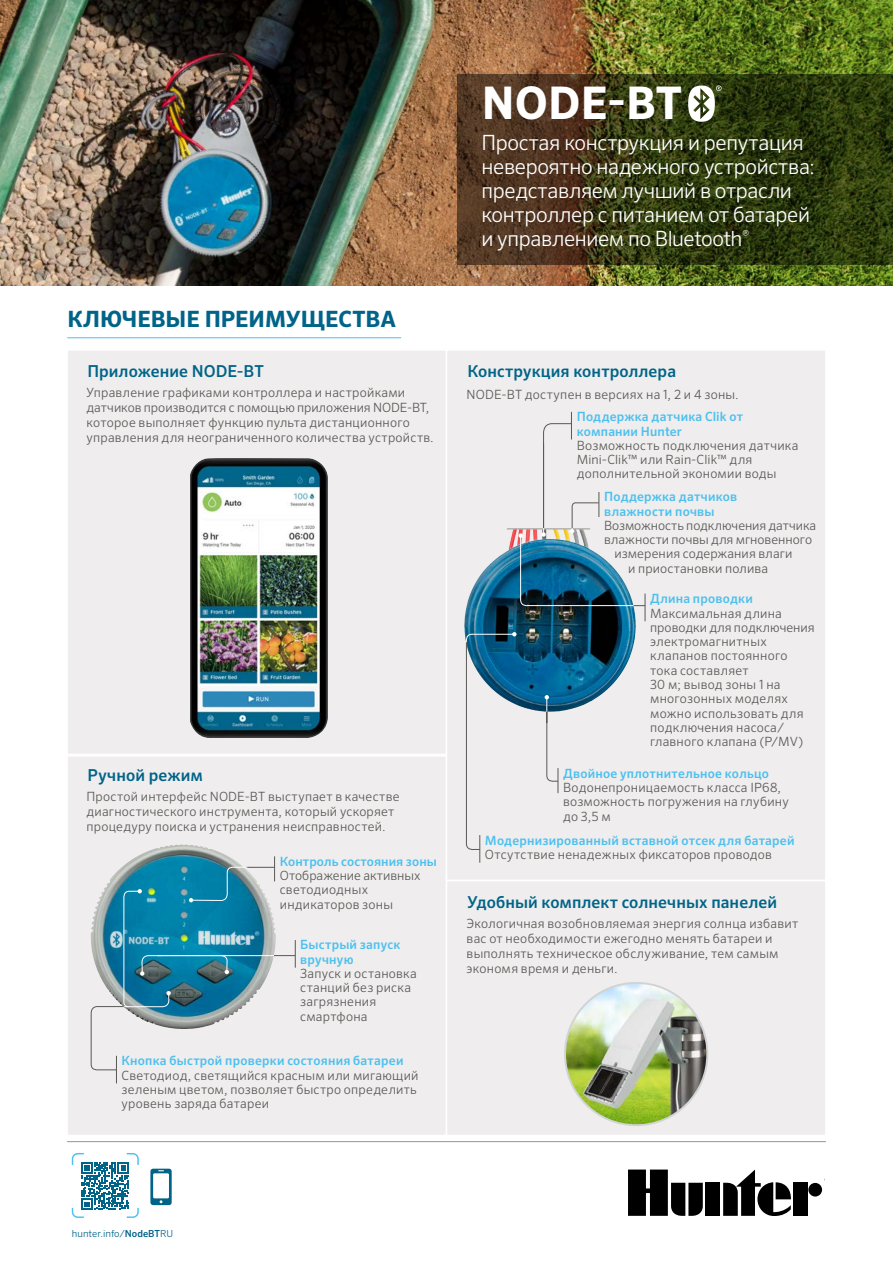
<style>
.page{position:relative;width:893px;height:1263px;background:#fff}
.page>*{position:absolute;margin:0;border:0;box-sizing:border-box;transform-origin:0 0}
.t1{font:700 45px "Sero Pro";letter-spacing:.01em;color:#fff}
.t2{font:700 22.5px "Sero Pro";letter-spacing:-.005em;color:#006488}
.t3{font:300 21px/24px "Sero Pro";letter-spacing:-.015em;color:#fff}
.t4{font:500 16.5px "Sero Pro";letter-spacing:.005em;color:#006488}
.t5{font:300 12.75px/14.2px "Sero Pro";letter-spacing:.02em;color:#585956}
.t6{font:500 12.75px/14.2px "Sero Pro";letter-spacing:.015em;color:#4cc0ef}
.t7{font:300 12.75px "Sero Pro";letter-spacing:-.005em;color:#585956}
.t8{font:300 12.75px "Sero Pro";color:#585956}
.t9{font:300 9.75px "Sero Pro";color:#006488}
.s1{font-weight:500}
</style>
<div class="page">
<div style="left:706px;top:1183px;width:14px;height:33px;background:#000"></div>
<div style="left:808px;top:1183px;width:14px;height:13px;background:#000;border-radius:50%"></div>
<div style="left:793px;top:1183px;width:14px;height:33px;background:#000"></div>
<svg style="left:723px;top:1169px;width:68px;height:47px"></svg>
<svg style="left:628px;top:1169px;width:75px;height:47px"></svg>
<hr style="left:67px;top:1141px;width:759px;height:1px;background:#939598">
<img style="left:0;top:0;width:263px;height:285px">
<img style="left:263px;top:0;width:630px;height:285px">
<div style="left:66px;top:349px;width:381px;height:406px;background:#efeded;border:2px solid #fff"></div>
<div style="left:66px;top:755px;width:381px;height:381px;background:#efeded;border:2px solid #fff"></div>
<svg style="left:445px;top:349px;width:380px;height:533px"></svg>
<div style="left:446px;top:880px;width:381px;height:256px;background:#efeded;border:2px solid #fff"></div>
<hr style="left:593px;top:605px;width:52px;height:1px;background:#585956">
<img style="left:138px;top:844px;width:45px;height:12px">
<svg style="left:457px;top:74px;width:436px;height:191px"></svg>
<svg style="left:150px;top:1169px;width:22px;height:36px"></svg>
<svg style="left:72px;top:1153px;width:67px;height:65px"></svg>
<hr style="left:67px;top:337px;width:334px;height:1px;background:#4cc0ef">
<svg style="left:688px;top:85px;width:34px;height:37px"></svg>
<svg style="left:645px;top:594px;width:1px;height:27px"></svg>
<svg style="left:545px;top:691px;width:14px;height:102px"></svg>
<hr style="left:507px;top:528px;width:83px;height:1px;background:#b6b3b1">
<svg style="left:518px;top:412px;width:116px;height:194px"></svg>
<svg style="left:91px;top:856px;width:205px;height:227px"></svg>
<img style="left:190px;top:458px;width:138px;height:280px">
<img style="left:565px;top:983px;width:142px;height:142px;border-radius:71px">
<svg style="left:465px;top:632px;width:51px;height:231px"></svg>
<h1 class="t1" style="left:482px;top:75px;width:202px">NODE-BT</h1>
<h2 class="t2" style="left:67px;top:305px;width:330px">КЛЮЧЕВЫЕ ПРЕИМУЩЕСТВА</h2>
<h3 class="t3" style="left:481px;top:131px;width:335px">Простая конструкция и репутация невероятно надежного устройства: представляем лучший в отрасли контроллер с питанием от батарей и управлением по Bluetooth<sup>®</sup></h3>
<p class="t4" style="left:87px;top:361px;width:178px">Приложение NODE-BT</p>
<p class="t4" style="left:467px;top:361px;width:210px">Конструкция контроллера</p>
<p class="t5" style="left:86px;top:385px;width:349px;line-height:15px">Управление графиками контроллера и настройками датчиков производится с помощью приложения NODE-BT, которое выполняет функцию пульта дистанционного управления для неограниченного количества устройств.</p>
<p class="t5" style="left:467px;top:387px;width:273px">NODE-BT доступен в версиях на 1, 2 и 4 зоны.</p>
<p class="t6" style="left:577px;top:410px;width:168px">Поддержка датчика Clik от компании Hunter</p>
<p class="t5" style="left:577px;top:438px;width:223px">Возможность подключения датчика<br>Mini-Clik™ или Rain-Clik™ для дополнительной экономии воды</p>
<p class="t6" style="left:604px;top:490px;width:135px">Поддержка датчиков влажности почвы</p>
<p class="t7" style="left:604px;top:518px;width:214px">Возможность подключения датчика</p>
<p class="t8" style="left:604px;top:532px;width:209px">влажности почвы для мгновенного</p>
<p class="t5" style="left:614px;top:546px;width:180px">измерения содержания влаги</p>
<p class="t5" style="left:628px;top:561px;width:141px">и приостановки полива</p>
<p class="t6" style="left:650px;top:592px;width:104px">Длина проводки</p>
<p class="t5" style="left:650px;top:606px;width:166px">Максимальная длина проводки для подключения электромагнитных клапанов постоянного тока составляет<br>30 м; вывод зоны 1 на многозонных моделях можно использовать для подключения насоса/ главного клапана (P/MV)</p>
<p class="t6" style="left:563px;top:766px;width:207px">Двойное уплотнительное кольцо</p>
<p class="t5" style="left:563px;top:780px;width:227px">Водонепроницаемость класса IP68, возможность погружения на глубину до 3,5 м</p>
<p class="t6" style="left:485px;top:833px;width:311px">Модернизированный вставной отсек для батарей</p>
<p class="t5" style="left:485px;top:847px;width:289px">Отсутствие ненадежных фиксаторов проводов</p>
<p class="t4" style="left:87px;top:765px;width:117px">Ручной режим</p>
<p class="t5" style="left:86px;top:788px;width:315px;line-height:15px">Простой интерфейс NODE-BT выступает в качестве диагностического инструмента, который ускоряет процедуру поиска и устранения неисправностей.</p>
<p class="t6" style="left:280px;top:854px;width:159px">Контроль состояния зоны</p>
<p class="t5" style="left:280px;top:868px;width:142px">Отображение активных светодиодных индикаторов зоны</p>
<p class="t4" style="left:467px;top:892px;width:311px">Удобный комплект солнечных панелей</p>
<p class="t5" style="left:467px;top:916px;width:333px;line-height:15px">Экологичная возобновляемая энергия солнца избавит вас от необходимости ежегодно менять батареи и выполнять техническое обслуживание, тем самым экономя время и деньги.</p>
<p class="t6" style="left:300px;top:938px;width:102px">Быстрый запуск вручную</p>
<p class="t5" style="left:300px;top:966px;width:118px">Запуск и остановка станций без риска загрязнения смартфона</p>
<p class="t6" style="left:122px;top:1054px;width:283px">Кнопка быстрой проверки состояния батареи</p>
<p class="t5" style="left:122px;top:1068px;width:299px">Светодиод, светящийся красным или мигающий зеленым цветом, позволяет быстро определить уровень заряда батареи</p>
<p class="t9" style="left:72px;top:1227px;width:103px">hunter.info/<span class="s1">NodeBT</span>RU</p>
</div>
